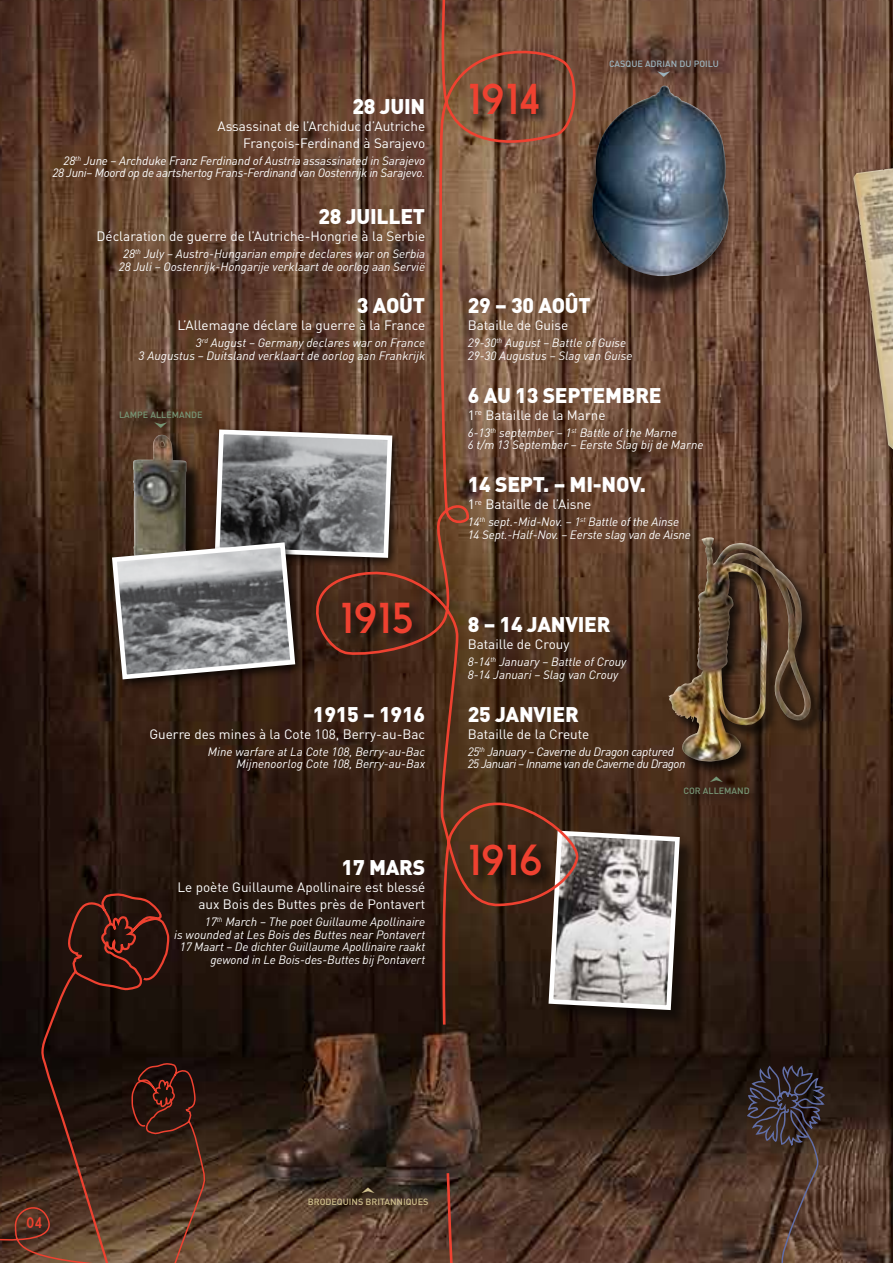
<style>
.page{position:relative;width:893px;height:1263px;background:#fff}
.page>*{position:absolute;margin:0;border:0;box-sizing:border-box;transform-origin:0 0}
.t1{font:42px "Market Deco";color:#ef4130}
.t2{font:900 21px "DIN";letter-spacing:-.01em;color:#fff}
.t3{font:15px "Market Deco";color:#ef4130}
.t4{font:13.5px/17px "DIN";color:#fff;text-align:right}
.t5{font:italic 12px/12.8px "DIN";color:#fff}
.t6{font:italic 12px/12.8px "DIN";letter-spacing:-.02em;color:#fff;text-align:right}
.t7{font:italic 12px/12.8px "DIN";letter-spacing:-.03em;color:#fff}
.t8{font:500 9px "DIN";color:#779676}
.t9{font:500 9px "DIN";color:#cfc08e}
.t10{font:500 9px "DIN";color:#9cb4be}
</style>
<div class="page">
<img style="left:0;top:0;width:893px;height:1263px">
<svg style="left:39px;top:893px;width:131px;height:170px;background:#2a130c"></svg>
<svg style="left:746px;top:1064px;width:82px;height:199px;background:#493630"></svg>
<div style="left:307px;top:1186px;width:134px;height:33px;background:#000;opacity:.75"></div>
<div style="left:605px;top:55px;width:124px;height:32px;background:#000;opacity:.75"></div>
<div style="left:580px;top:92px;width:153px;height:206px;background:#000;opacity:.6"></div>
<img style="left:586px;top:86px;width:150px;height:190px">
<div style="left:667px;top:536px;width:158px;height:239px;background:#000;opacity:.75"></div>
<img style="left:668px;top:539px;width:73px;height:223px">
<div style="left:679px;top:772px;width:81px;height:33px;background:#000;opacity:.75"></div>
<div style="left:848px;top:145px;width:45px;height:315px;background:#000;opacity:.75"></div>
<img style="left:853px;top:168px;width:40px;height:281px">
<div style="left:549px;top:831px;width:147px;height:195px;background:#000;opacity:.5"></div>
<svg style="left:583px;top:828px;width:99px;height:184px;background:#a49f9d"></svg>
<svg style="left:445px;top:1170px;width:13px;height:93px"></svg>
<svg style="left:288px;top:0;width:295px;height:1027px;background:#5a3c2a"></svg>
<svg style="left:0;top:1063px;width:206px;height:200px;background:#43291d"></svg>
<div style="left:210px;top:425px;width:193px;height:143px;background:#000;opacity:.75"></div>
<div style="left:118px;top:409px;width:97px;height:32px;background:#000;opacity:.75"></div>
<div style="left:107px;top:538px;width:199px;height:152px;background:#000;opacity:.75"></div>
<svg style="left:362px;top:1187px;width:13px;height:6px"></svg>
<svg style="left:657px;top:72px;width:13px;height:5px"></svg>
<svg style="left:710px;top:776px;width:13px;height:6px"></svg>
<svg style="left:109px;top:423px;width:286px;height:259px;background:#6f6661"></svg>
<p class="t2" style="left:352px;top:92px;width:74px">28 JUIN</p>
<p class="t4" style="left:217px;top:117px;width:209px">Assassinat de l’Archiduc d’Autriche<br>François-Ferdinand à Sarajevo</p>
<p class="t6" style="left:52px;top:154px;width:374px">28<sup>th</sup> June – Archduke Franz Ferdinand of Austria assassinated in Sarajevo<br>28 Juni– Moord op de aartshertog Frans-Ferdinand van Oostenrijk in Sarajevo.</p>
<p class="t2" style="left:318px;top:202px;width:108px">28 JUILLET</p>
<p class="t4" style="left:96px;top:227px;width:330px">Déclaration de guerre de l’Autriche-Hongrie à la Serbie</p>
<p class="t5" style="left:119px;top:247px;width:308px;text-align:center">28<sup>th</sup> July – Austro-Hungarian empire declares war on Serbia<br>28 Juli – Oostenrijk-Hongarije verklaart de oorlog aan Servië</p>
<p class="t2" style="left:357px;top:292px;width:70px">3 AOÛT</p>
<p class="t4" style="left:177px;top:317px;width:249px">L’Allemagne déclare la guerre à la France</p>
<p class="t5" style="left:139px;top:336px;width:288px;text-align:right">3<sup>rd</sup> August – Germany declares war on France<br>3 Augustus – Duitsland verklaart de oorlog aan Frankrijk</p>
<p class="t8" style="left:119px;top:409px;width:84px">LAMPE ALLEMAN DE</p>
<p class="t1" style="left:340px;top:594px;width:76px">1915</p>
<p class="t2" style="left:313px;top:700px;width:114px">1915 – 1916</p>
<p class="t4" style="left:149px;top:725px;width:277px">Guerre des mines à la Cote 108, Berry-au-Bac</p>
<p class="t5" style="left:208px;top:745px;width:219px;text-align:right">Mine warfare at La Cote 108, Berry-au-Bac<br>Mijnenoorlog Cote 108, Berry-au-Bax</p>
<p class="t2" style="left:342px;top:853px;width:58px">17 MARS</p>
<p class="t4" style="left:177px;top:878px;width:249px">Le poète Guillaume Apollinaire est blessé aux Bois des Buttes près de Pontavert</p>
<p class="t5" style="left:174px;top:915px;width:252px;text-align:right">17<sup>th</sup> March – The poet Guillaume Apollinaire<br>is wounded at Les Bois des Buttes near Pontavert 17 Maart – De dichter Guillaume Apollinaire raakt gewond in Le Bois-des-Buttes bij Pontavert</p>
<p class="t1" style="left:468px;top:75px;width:75px">1914</p>
<p class="t10" style="left:609px;top:58px;width:18px">CASQUE</p>
<p class="t10" style="left:645px;top:58px;width:74px">ADRIAN DU POI LU</p>
<p class="t2" style="left:468px;top:292px;width:125px">29 – 30 AOÛT</p>
<p class="t4" style="left:468px;top:317px;width:102px">Bataille de Guise</p>
<p class="t5" style="left:468px;top:336px;width:166px">29-30<sup>th</sup> August – Battle of Guise<br>29-30 Augustus – Slag van Guise</p>
<p class="t2" style="left:468px;top:381px;width:195px">6 AU 13 SEPTEMBRE</p>
<p class="t4" style="left:468px;top:406px;width:139px">1<sup>re</sup> Bataille de la Marne</p>
<p class="t5" style="left:468px;top:426px;width:237px">6-13<sup>th</sup> september – 1<sup>st</sup> Battle of the Marne<br>6 t/m 13 September – Eerste Slag bij de Marne</p>
<p class="t2" style="left:468px;top:470px;width:180px">14 SEPT. – MI-NOV.</p>
<p class="t4" style="left:468px;top:495px;width:125px">1<sup>re</sup> Bataille de l’Aisne</p>
<p class="t5" style="left:468px;top:515px;width:225px">14<sup>th</sup> sept.-Mid-Nov. – 1<sup>st</sup> Battle of the Ainse<br>14 Sept.-Half-Nov. – Eerste slag van de Aisne</p>
<p class="t2" style="left:468px;top:611px;width:144px">8 – 14 JANVIER</p>
<p class="t4" style="left:468px;top:636px;width:103px">Bataille de Crouy</p>
<p class="t5" style="left:468px;top:655px;width:160px">8-14<sup>th</sup> January – Battle of Crouy<br>8-14 Januari – Slag van Crouy</p>
<p class="t2" style="left:468px;top:700px;width:112px">25 JANVIER</p>
<p class="t4" style="left:468px;top:725px;width:123px">Bataille de la Creute</p>
<p class="t7" style="left:468px;top:745px;width:219px">25<sup>th</sup> January – Caverne du Dragon captured<br>25 Januari – Inname van de Caverne du Dragon</p>
<p class="t1" style="left:468px;top:837px;width:77px">1916</p>
<p class="t8" style="left:683px;top:785px;width:68px">COR ALLEMAN D</p>
<p class="t3" style="left:26px;top:1214px;width:18px">0 43</p>
<p class="t9" style="left:308px;top:1196px;width:122px">BRODEQUINS BRITANNIQUES</p>
</div>
